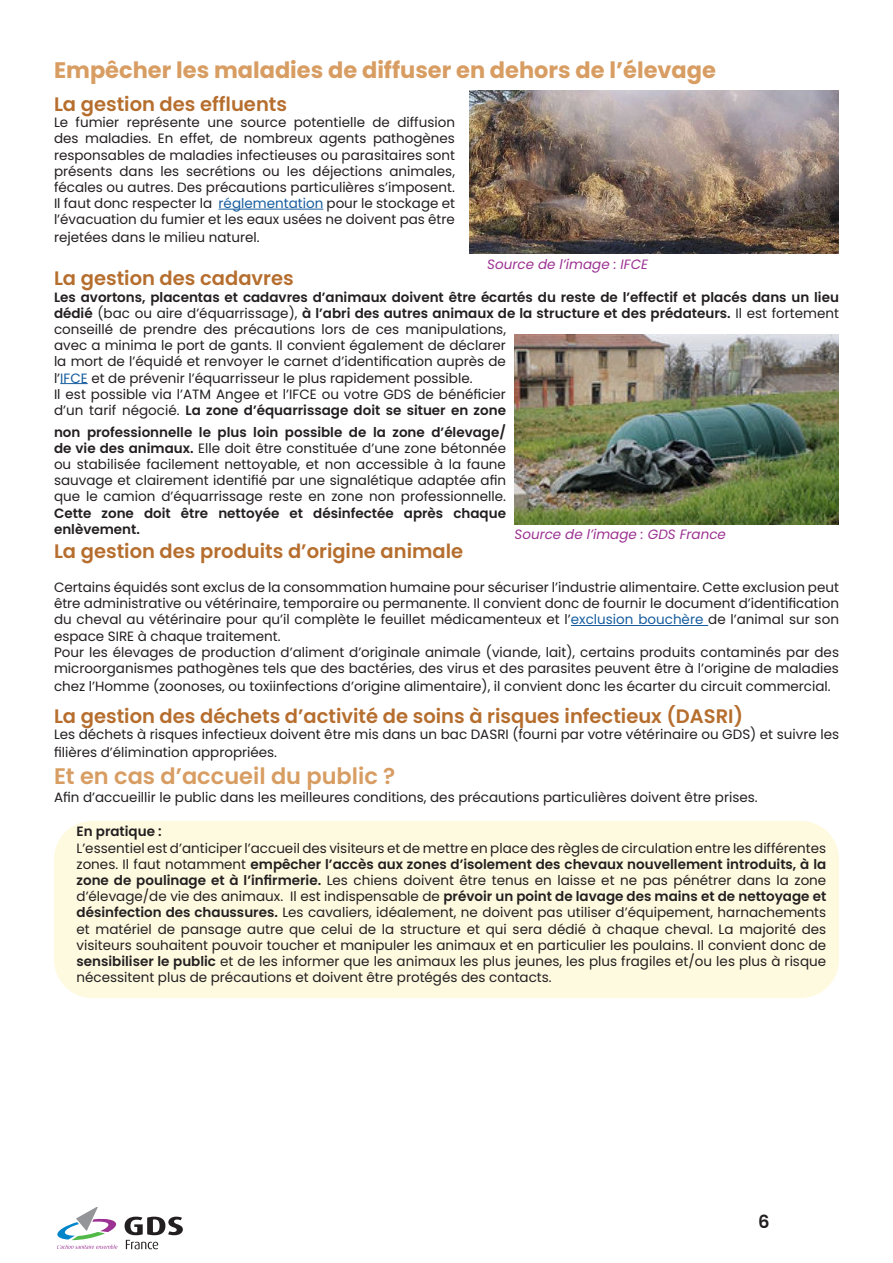
<style>
.page{position:relative;width:893px;height:1263px;background:#fff}
.page>*{position:absolute;margin:0;border:0;box-sizing:border-box;transform-origin:0 0}
.t1{font:700 22.5px "Poppins";color:#d89d62}
.t2{font:600 22.5px "Poppins";color:#d89d62}
.t3{font:600 19.5px "Poppins";color:#b66e2e}
.t4{font:600 18px "Poppins";color:#231f20}
.t5{font:13.5px/16.2px "Poppins";color:#231f20}
.t6{font:600 13.5px/16.2px "Poppins";color:#231f20}
.t7{font:italic 13.5px "Poppins";color:#9c3293}
.s1{color:#175d9e}
.s2{font-weight:600}
</style>
<div class="page">
<svg style="left:57px;top:1207px;width:61px;height:42px"></svg>
<svg style="left:125px;top:1216px;width:58px;height:33px"></svg>
<div style="left:54px;top:821px;width:785px;height:177px;background:#fefae0;border-radius:38px"></div>
<hr style="left:571px;top:625px;width:137px;height:1px;background:#175d9e">
<svg style="left:60px;top:383px;width:28px;height:1px"></svg>
<img style="left:514px;top:335px;width:325px;height:190px">
<hr style="left:219px;top:209px;width:104px;height:1px;background:#175d9e">
<img style="left:470px;top:90px;width:369px;height:164px">
<h1 class="t1" style="left:54px;top:59px;width:663px">Empêcher les maladies de diffuser en dehors de l’élevage</h1>
<h2 class="t3" style="left:54px;top:93px;width:235px">La gestion des effluents</h2>
<p class="t5" style="left:54px;top:114px;width:402px;text-align:justify">Le fumier représente une source potentielle de diffusion des maladies. En effet, de nombreux agents pathogènes responsables de maladies infectieuses ou parasitaires sont présents dans les secrétions ou les déjections animales, fécales ou autres. Des précautions particulières s’imposent.<br>Il faut donc respecter la <span class="s1">réglementation</span> pour le stockage et l’évacuation du fumier et les eaux usées ne doivent pas être</p>
<p class="t5" style="left:54px;top:230px;width:207px">rejetées dans le milieu naturel.</p>
<p class="t7" style="left:487px;top:257px;width:162px">Source de l’image : IFCE</p>
<h2 class="t3" style="left:54px;top:267px;width:241px">La gestion des cadavres</h2>
<p class="t5" style="left:54px;top:289px;width:786px"><span class="s2">Les avortons, placentas et cadavres d’animaux doivent être écartés du reste de l’effectif et placés dans un lieu dédié</span> (bac ou aire d’équarrissage), <span class="s2">à l’abri des autres animaux de la structure et des prédateurs.</span> Il est fortement conseillé de prendre des précautions lors de ces manipulations,<br>avec a minima le port de gants. Il convient également de déclarer<br>la mort de l’équidé et renvoyer le carnet d’identification auprès de<br>l’<span class="s1">IFCE</span> et de prévenir l’équarrisseur le plus rapidement possible.<br>Il est possible via l’ATM Angee et l’IFCE ou votre GDS de bénéficier<br>d’un tarif négocié. <span class="s2">La zone d’équarrissage doit se situer en zone</span></p>
<p class="t5" style="left:54px;top:424px;width:454px;text-align:justify"><span class="s2">non professionnelle le plus loin possible de la zone d’élevage/ de vie des animaux.</span> Elle doit être constituée d’une zone bétonnée ou stabilisée facilement nettoyable, et non accessible à la faune sauvage et clairement identifié par une signalétique adaptée afin que le camion d’équarrissage reste en zone non professionnelle.</p>
<p class="t6" style="left:54px;top:505px;width:453px">Cette zone doit être nettoyée et désinfectée après chaque enlèvement.</p>
<p class="t7" style="left:514px;top:526px;width:213px">Source de l’image : GDS France</p>
<h2 class="t3" style="left:54px;top:540px;width:411px">La gestion des produits d’origine animale</h2>
<p class="t5" style="left:54px;top:579px;width:786px">Certains équidés sont exclus de la consommation humaine pour sécuriser l’industrie alimentaire. Cette exclusion peut être administrative ou vétérinaire, temporaire ou permanente. Il convient donc de fournir le document d’identification du cheval au vétérinaire pour qu’il complète le feuillet médicamenteux et l’<span class="s1">exclusion bouchère</span> de l’animal sur son espace SIRE à chaque traitement.<br>Pour les élevages de production d’aliment d’originale animale (viande, lait), certains produits contaminés par des microorganismes pathogènes tels que des bactéries, des virus et des parasites peuvent être à l’origine de maladies</p>
<p class="t5" style="left:54px;top:678px;width:778px">chez l’Homme (zoonoses, ou toxiinfections d’origine alimentaire), il convient donc les écarter du circuit commercial.</p>
<h2 class="t3" style="left:54px;top:705px;width:691px">La gestion des déchets d’activité de soins à risques infectieux (DASRI)</h2>
<p class="t5" style="left:54px;top:726px;width:787px;line-height:18px">Les déchets à risques infectieux doivent être mis dans un bac DASRI (fourni par votre vétérinaire ou GDS) et suivre les filières d’élimination appropriées.</p>
<h1 class="t2" style="left:54px;top:763px;width:343px">Et en cas d’accueil du public ?</h1>
<p class="t5" style="left:54px;top:789px;width:705px">Afin d’accueillir le public dans les meilleures conditions, des précautions particulières doivent être prises.</p>
<p class="t6" style="left:77px;top:823px;width:87px">En pratique :</p>
<p class="t5" style="left:77px;top:840px;width:751px;text-align:justify">L’essentiel est d’anticiper l’accueil des visiteurs et de mettre en place des règles de circulation entre les différentes zones. Il faut notamment <span class="s2">empêcher l’accès aux zones d’isolement des chevaux nouvellement introduits, à la zone de poulinage et à l’infirmerie.</span> Les chiens doivent être tenus en laisse et ne pas pénétrer dans la zone d’élevage/de vie des animaux. Il est indispensable de <span class="s2">prévoir un point de lavage des mains et de nettoyage et désinfection des chaussures.</span> Les cavaliers, idéalement, ne doivent pas utiliser d’équipement, harnachements et matériel de pansage autre que celui de la structure et qui sera dédié à chaque cheval. La majorité des visiteurs souhaitent pouvoir toucher et manipuler les animaux et en particulier les poulains. Il convient donc de <span class="s2">sensibiliser le public</span> et de les informer que les animaux les plus jeunes, les plus fragiles et/ou les plus à risque nécessitent plus de précautions et doivent être protégés des contacts.</p>
<h3 class="t4" style="left:758px;top:1214px;width:13px">6</h3>
</div>
